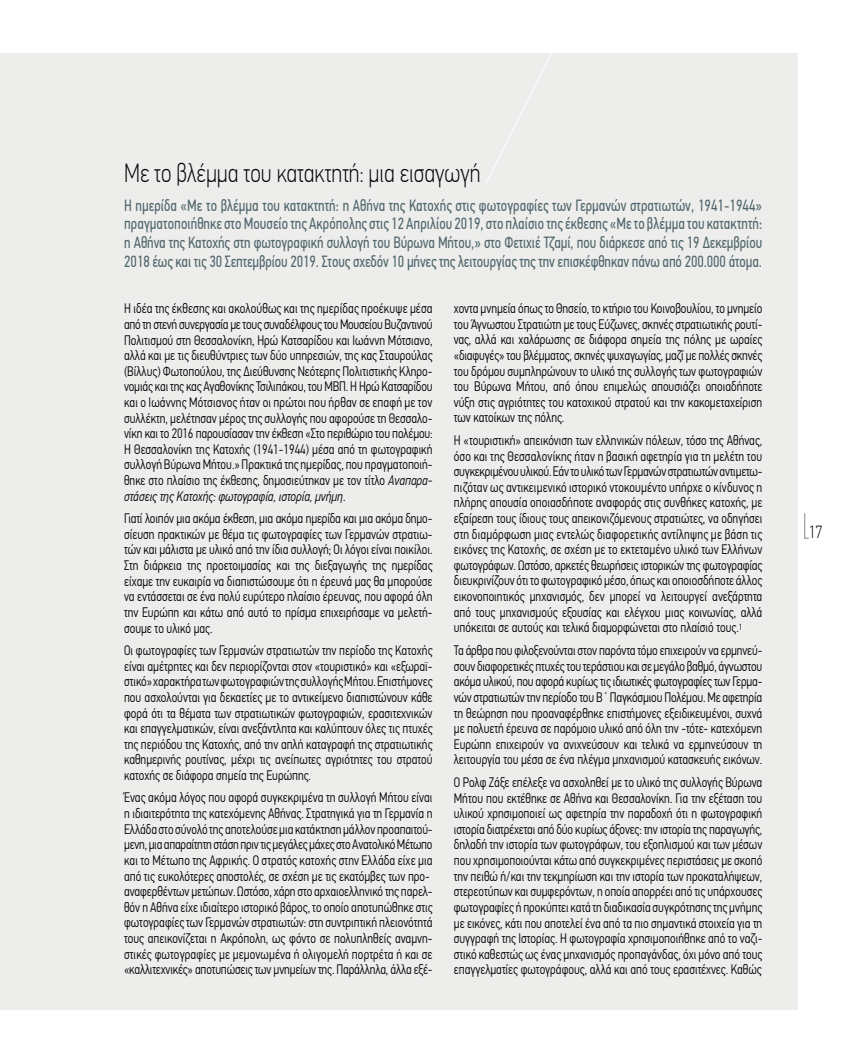
<style>
.page{position:relative;width:851px;height:1063px;background:#fff}
.page>*{position:absolute;margin:0;border:0;box-sizing:border-box;transform-origin:0 0}
.t1{font:100 26.25px "PF Din Text Cond Pro";color:#000;scale:.95 1}
.t2{font:100 17.5px "PF Din Text Cond Pro";color:#000}
.t3{font:16.25px/18.8px "PF Din Text Cond Pro";letter-spacing:-.005em;color:#50656b;text-align:justify;scale:.9 1}
.t4{font:300 13.75px/15.6px "PF Din Text Cond Pro";color:#000;text-align:justify;scale:.95 1}
.s1{font-style:italic}
</style>
<div class="page">
<div style="left:0;top:53px;width:797px;height:957px;background:#edeeec"></div>
<svg style="left:486px;top:53px;width:66px;height:130px"></svg>
<svg style="left:804px;top:513px;width:5px;height:26px"></svg>
<h1 class="t1" style="left:124px;top:158px;width:376px">Με το βλέμμα του κατακτητή: μια εισαγωγή</h1>
<p class="t3" style="left:124px;top:196px;width:710px">Η ημερίδα «Με το βλέμμα του κατακτητή: η Αθήνα της Κατοχής στις φωτογραφίες των Γερμανών στρατιωτών, 1941-1944» πραγματοποιήθηκε στοΜουσείο της Ακρόπολης στις 12 Απριλίου 2019, στο πλαίσιο τηςέκθεσης «Μετο βλέμμα του κατακτητή: η Αθήνα της Κατοχής στη φωτογραφική συλλογή του Βύρωνα Μήτου,» στο Φετιχιέ Τζαμί, που διάρκεσε από τις 19 Δεκεμβρίου 2018 έως και τις 30 Σεπτεμβρίου 2019. Στους σχεδόν 10 μήνες της λειτουργίας της την επισκέφθηκαν πάνω από 200.000 άτομα.</p>
<p class="t4" style="left:124px;top:301px;width:326px">Η ιδέα της έκθεσης και ακολούθως και της ημερίδας προέκυψε μέσα από τη στενή συνεργασία με τους συναδέλφους του Μουσείου Βυζαντινού Πολιτισμού στη Θεσσαλονίκη, Ηρώ Κατσαρίδου και Ιωάννη Μότσιανο, αλλά και με τις διευθύντριες των δύο υπηρεσιών, της κας Σταυρούλας (Βίλλυς) Φωτοπούλου, της Διεύθυνσης Νεότερης Πολιτιστικής Κληρο&shy;νομιάς και της κας Αγαθονίκης Τσιλιπάκου, του ΜΒΠ. Η Ηρώ Κατσαρίδου και ο Ιωάννης Μότσιανος ήταν οι πρώτοι που ήρθαν σε επαφή με τον συλλέκτη, μελέτησαν μέρος της συλλογής που αφορούσε τη Θεσσαλο&shy;νίκη και το 2016 παρουσίασαν την έκθεση «Στο περιθώριο του πολέμου:<br>Η Θεσσαλονίκη της Κατοχής (1941-1944) μέσα από τη φωτογραφική συλλογή Βύρωνα Μήτου.» Πρακτικά της ημερίδας, που πραγματοποιή&shy;θηκε στο πλαίσιο της έκθεσης, δημοσιεύτηκαν με τον τίτλο <span class="s1">Αναπαρα&shy;στάσεις της Κατοχής: φωτογραφία, ιστορία, μνήμη</span>.</p>
<p class="t4" style="left:124px;top:511px;width:326px">Γιατί λοιπόν μια ακόμα έκθεση, μια ακόμα ημερίδα και μια ακόμα δημο&shy;σίευση πρακτικών με θέμα τις φωτογραφίες των Γερμανών στρατιω&shy;τών και μάλιστα με υλικό από την ίδια συλλογή; Οι λόγοι είναι ποικίλοι.<br>Στη διάρκεια της προετοιμασίας και της διεξαγωγής της ημερίδας είχαμε την ευκαιρία να διαπιστώσουμε ότι η έρευνά μας θα μπορούσε να εντάσσεται σε ένα πολύ ευρύτερο πλαίσιο έρευνας, που αφορά όλη την Ευρώπη και κάτω από αυτό το πρίσμα επιχειρήσαμε να μελετή&shy;σουμε το υλικό μας.</p>
<p class="t4" style="left:124px;top:643px;width:326px">Οι φωτογραφίες των Γερμανών στρατιωτών την περίοδο της Κατοχής είναι αμέτρητες και δεν περιορίζονται στον «τουριστικό» και «εξωραϊ&shy;στικό» χαρακτήρα των φωτογραφιών της συλλογής Μήτου. Επιστήμονες που ασχολούνται για δεκαετίες με το αντικείμενο διαπιστώνουν κάθε φορά ότι τα θέματα των στρατιωτικών φωτογραφιών, ερασιτεχνικών και επαγγελματικών, είναι ανεξάντλητα και καλύπτουν όλες τις πτυχές της περιόδου της Κατοχής, από την απλή καταγραφή της στρατιωτικής καθημερινής ρουτίνας, μέχρι τις ανείπωτες αγριότητες του στρατού κατοχής σε διάφορα σημεία της Ευρώπης.</p>
<p class="t4" style="left:124px;top:790px;width:326px;text-align:left">Ένας ακόμα λόγος που αφορά συγκεκριμένα τη συλλογή Μήτου είναι η ιδιαιτερότητα της κατεχόμενης Αθήνας. Στρατηγικά για τη Γερμανία η Ελλάδα στο σύνολό της αποτελούσε μια κατάκτηση μάλλον προαπαιτού&shy;μενη, μια απαραίτητη στάση πριν τις μεγάλες μάχες στο Ανατολικό Μέτωπο και το Μέτωπο της Αφρικής. Ο στρατός κατοχής στην Ελλάδα είχε μια από τις ευκολότερες αποστολές, σε σχέση με τις εκατόμβες των προ&shy;αναφερθέντων μετώπων. Ωστόσο, χάρη στο αρχαιοελληνικό της παρελ&shy;θόν η Αθήνα είχε ιδιαίτερο ιστορικό βάρος, το οποίο αποτυπώθηκε στις φωτογραφίες των Γερμανών στρατιωτών: στη συντριπτική πλειονότητά τους απεικονίζεται η Ακρόπολη, ως φόντο σε πολυπληθείς αναμνη&shy;στικές φωτογραφίες με μεμονωμένα ή ολιγομελή πορτρέτα ή και σε «καλλιτεχνικές» αποτυπώσεις των μνημείων της. Παράλληλα, άλλα εξέ-</p>
<p class="t4" style="left:454px;top:301px;width:326px">χοντα μνημεία όπως το Θησείο, το κτήριο του Κοινοβουλίου, το μνημείο του Άγνωστου Στρατιώτη με τους Eύζωνες, σκηνές στρατιωτικής ρουτί&shy;νας, αλλά και χαλάρωσης σε διάφορα σημεία της πόλης με ωραίες «διαφυγές» του βλέμματος, σκηνές ψυχαγωγίας, μαζί με πολλές σκηνές του δρόμου συμπληρώνουν το υλικό της συλλογής των φωτογραφιών του Βύρωνα Μήτου, από όπου επιμελώς απουσιάζει οποιαδήποτε νύξη στις αγριότητες του κατοχικού στρατού και την κακομεταχείριση των κατοίκων της πόλης.</p>
<p class="t4" style="left:454px;top:432px;width:326px">Η «τουριστική» απεικόνιση των ελληνικών πόλεων, τόσο της Αθήνας, όσο και της Θεσσαλονίκης ήταν η βασική αφετηρία για τη μελέτη του συγκεκριμένου υλικού. Εάν το υλικό των Γερμανών στρατιωτών αντιμετω&shy;πιζόταν ως αντικειμενικό ιστορικό ντοκουμέντο υπήρχε ο κίνδυνος η πλήρης απουσία οποιασδήποτε αναφοράς στις συνθήκες κατοχής, με εξαίρεση τους ίδιους τους απεικονιζόμενους στρατιώτες, να οδηγήσει στη διαμόρφωση μιας εντελώς διαφορετικής αντίληψης με βάση τις εικόνες της Κατοχής, σε σχέση με το εκτεταμένο υλικό των Ελλήνων φωτογράφων. Ωστόσο, αρκετές θεωρήσεις ιστορικών της φωτογραφίας διευκρινίζουν ότι το φωτογραφικό μέσο, όπως και οποιοσδήποτε άλλος εικονοποιητικός μηχανισμός, δεν μπορεί να λειτουργεί ανεξάρτητα από τους μηχανισμούς εξουσίας και ελέγχου μιας κοινωνίας, αλλά υπόκειται σε αυτούς και τελικά διαμορφώνεται στο πλαίσιό τους.<sup>1</sup></p>
<p class="t4" style="left:454px;top:643px;width:326px">Τα άρθρα που φιλοξενούνται στον παρόντα τόμο επιχειρούν να ερμηνεύ&shy;σουν διαφορετικές πτυχές του τεράστιου και σε μεγάλο βαθμό, άγνωστου ακόμα υλικού, που αφορά κυρίως τις ιδιωτικές φωτογραφίες των Γερμα&shy;νών στρατιωτών την περίοδο του Β΄ Παγκόσμιου Πολέμου. Με αφετηρία τη θεώρηση που προαναφέρθηκε επιστήμονες εξειδικευμένοι, συχνά με πολυετή έρευνα σε παρόμοιο υλικό από όλη την -τότε- κατεχόμενη Ευρώπη επιχειρούν να ανιχνεύσουν και τελικά να ερμηνεύσουν τη λειτουργία του μέσα σε ένα πλέγμα μηχανισμού κατασκευής εικόνων.</p>
<p class="t4" style="left:454px;top:775px;width:326px">Ο Ρολφ Ζάξε επέλεξε να ασχοληθεί με το υλικό της συλλογής Βύρωνα Μήτου που εκτέθηκε σε Αθήνα και Θεσσαλονίκη. Για την εξέταση του υλικού χρησιμοποιεί ως αφετηρία την παραδοχή ότι η φωτογραφική ιστορία διατρέχεται από δύο κυρίως άξονες: την ιστορία της παραγωγής, δηλαδή την ιστορία των φωτογράφων, του εξοπλισμού και των μέσων που χρησιμοποιούνται κάτω από συγκεκριμένες περιστάσεις με σκοπό την πειθώ ή/και την τεκμηρίωση και την ιστορία των προκαταλήψεων, στερεοτύπων και συμφερόντων, η οποία απορρέει από τις υπάρχουσες φωτογραφίες ή προκύπτει κατά τη διαδικασία συγκρότησης της μνήμης με εικόνες, κάτι που αποτελεί ένα από τα πιο σημαντικά στοιχεία για τη συγγραφή της Ιστορίας. Η φωτογραφία χρησιμοποιήθηκε από το ναζι&shy;στικό καθεστώς ως ένας μηχανισμός προπαγάνδας, όχι μόνο από τους επαγγελματίες φωτογράφους, αλλά και από τους ερασιτέχνες. Καθώς</p>
<p class="t2" style="left:808px;top:522px;width:16px">17</p>
</div>
